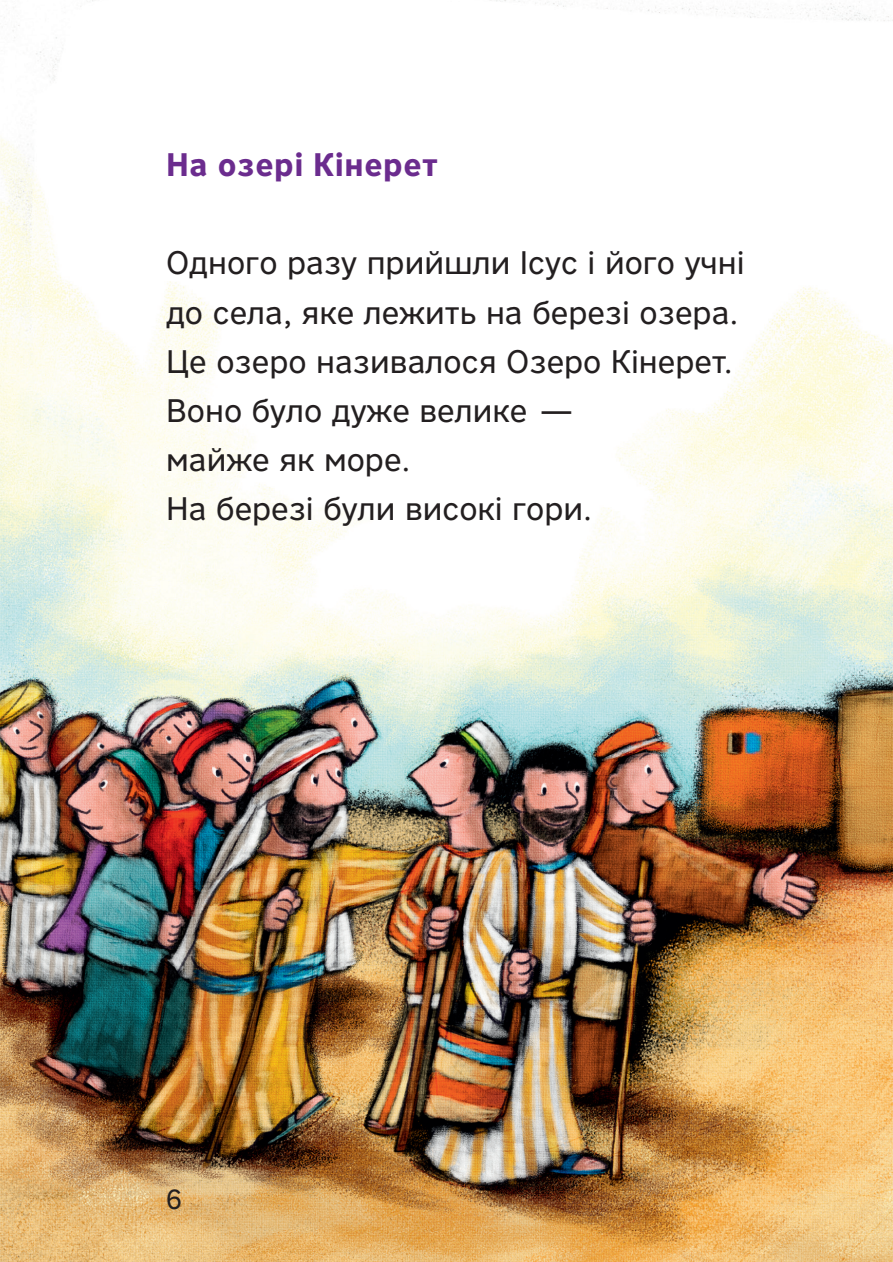
<style>
.page{position:relative;width:893px;height:1262px;background:#fff}
.page>*{position:absolute;margin:0;border:0;box-sizing:border-box;transform-origin:0 0}
.t1{font:32px/49.2px "Nort";color:#231f20}
.t2{font:700 32px "Nort";letter-spacing:.02em;color:#6b2c8e}
.t3{font:27.75px "Nort";color:#231f20}
</style>
<div class="page">
<img style="left:0;top:0;width:893px;height:1261px">
<p class="t2" style="left:166px;top:143px;width:273px">На озері Кінерет</p>
<p class="t1" style="left:166px;top:237px;width:580px">Одного разу прийшли Ісус і його учні до села, яке лежить на березі озера.<br>Це озеро називалося Озеро Кінерет.<br>Воно було дуже велике —<br>майже як море.<br>На березі були високі гори.</p>
<p class="t3" style="left:166px;top:1180px;width:17px">6</p>
</div>
